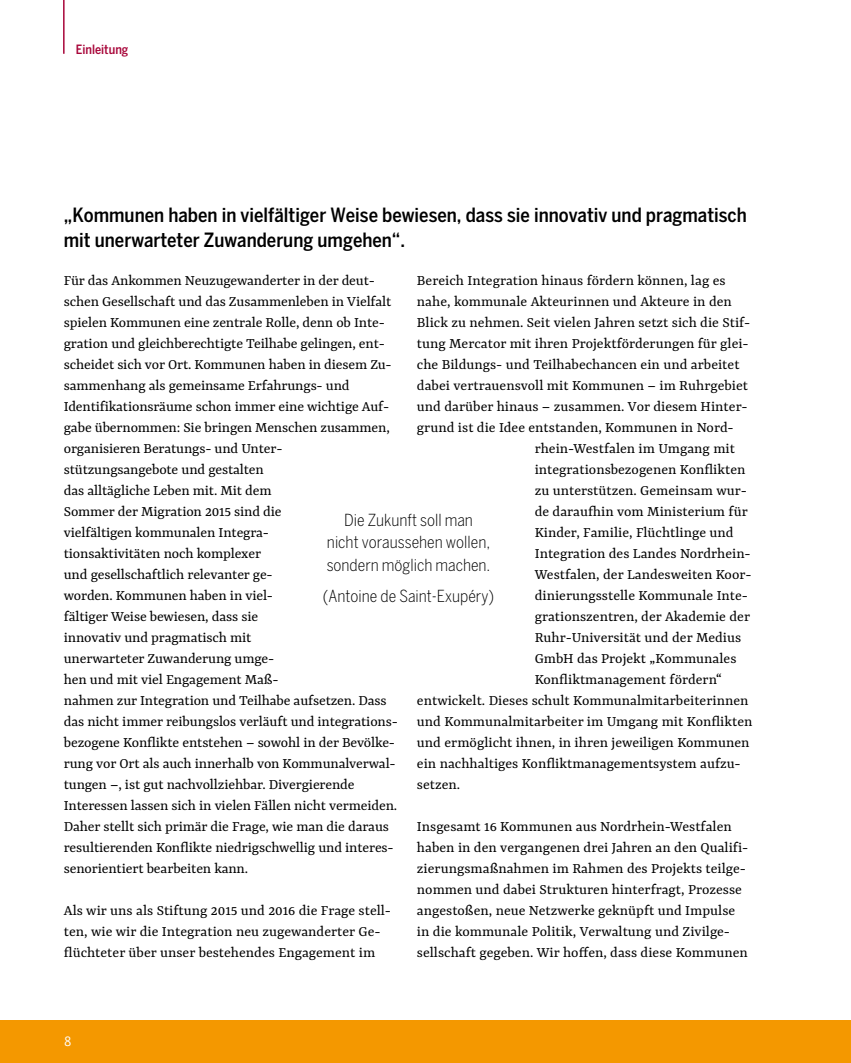
<style>
.page{position:relative;width:851px;height:1063px;background:#fff}
.page>*{position:absolute;margin:0;border:0;box-sizing:border-box;transform-origin:0 0}
.t1{font:500 condensed 19.5px/25.5px "Benton Sans";color:#000}
.Zitat{font:300 condensed 16.5px/22.5px "Benton Sans";color:#000;text-align:center}
.Fließ{font:15.75px/21px "Yrsa";letter-spacing:-.005em;color:#000}
.t2{font:500 condensed 12.75px "Benton Sans";color:#a8063a}
.t3{font:condensed 12.75px "Benton Sans";color:#fff}
</style>
<div class="page">
<div style="left:0;top:1020px;width:850px;height:43px;background:#f49800"></div>
<hr style="left:63px;top:0;width:2px;height:54px;background:#a8063a">
<p class="t2" style="left:76px;top:42px;width:54px">Einleitung</p>
<p class="t1" style="left:64px;top:202px;width:684px">„Kommunen haben in vielfältiger Weise bewiesen, dass sie innovativ und pragmatisch mit unerwarteter Zuwanderung umgehen“.</p>
<p class="Fließ" style="left:64px;top:269px;width:335px">Für das Ankommen Neuzugewanderter in der deut&shy;schen Gesellschaft und das Zusammenleben in Vielfalt spielen Kommunen eine zentrale Rolle, denn ob Inte&shy;gration und gleichberechtigte Teilhabe gelingen, ent&shy;scheidet sich vor Ort. Kommunen haben in diesem Zu&shy;sammenhang als gemeinsame Erfahrungs- und Identifikationsräume schon immer eine wichtige Auf&shy;gabe übernommen: Sie bringen Menschen zusammen, organisieren Beratungs- und Unter&shy;stützungsangebote und gestalten<br>das alltägliche Leben mit. Mit dem<br>Sommer der Migration 2015 sind die<br>vielfältigen kommunalen Integra-<br>tionsaktivitäten noch komplexer<br>und gesellschaftlich relevanter ge-<br>worden. Kommunen haben in viel-<br>fältiger Weise bewiesen, dass sie<br>innovativ und pragmatisch mit<br>unerwarteter Zuwanderung umge-<br>hen und mit viel Engagement Maß-<br>nahmen zur Integration und Teilhabe aufsetzen. Dass das nicht immer reibungslos verläuft und integrations&shy;bezogene Konflikte entstehen – sowohl in der Bevölke&shy;rung vor Ort als auch innerhalb von Kommunalverwal&shy;tungen –, ist gut nachvollziehbar. Divergierende Interessen lassen sich in vielen Fällen nicht vermeiden.<br>Daher stellt sich primär die Frage, wie man die daraus resultierenden Konflikte niedrigschwellig und interes&shy;senorientiert bearbeiten kann.</p>
<p class="Fließ" style="left:64px;top:899px;width:328px">Als wir uns als Stiftung 2015 und 2016 die Frage stell&shy;ten, wie wir die Integration neu zugewanderter Ge&shy;flüchteter über unser bestehendes Engagement im</p>
<p class="Fließ" style="left:417px;top:269px;width:310px">Bereich Integration hinaus fördern können, lag es</p>
<p class="Fließ" style="left:417px;top:290px;width:316px">nahe, kommunale Akteurinnen und Akteure in den</p>
<p class="Fließ" style="left:417px;top:311px;width:335px">Blick zu nehmen. Seit vielen Jahren setzt sich die Stif-</p>
<p class="Fließ" style="left:417px;top:332px;width:333px">tung Mercator mit ihren Projektförderungen für glei-</p>
<p class="Fließ" style="left:417px;top:353px;width:324px">che Bildungs- und Teilhabechancen ein und arbeitet</p>
<p class="Fließ" style="left:417px;top:374px;width:332px">dabei vertrauensvoll mit Kommunen – im Ruhrgebiet</p>
<p class="Fließ" style="left:417px;top:395px;width:332px">und darüber hinaus – zusammen. Vor diesem Hinter-</p>
<p class="Fließ" style="left:417px;top:416px;width:318px">grund ist die Idee entstanden, Kommunen in Nord-</p>
<p class="Fließ" style="left:534px;top:437px;width:202px">rhein-Westfalen im Umgang mit</p>
<p class="Fließ" style="left:534px;top:458px;width:212px">integrationsbezogenen Konflikten</p>
<p class="Fließ" style="left:534px;top:479px;width:214px">zu unterstützen. Gemeinsam wur-</p>
<p class="Fließ" style="left:534px;top:500px;width:214px">de daraufhin vom Ministerium für</p>
<p class="Fließ" style="left:534px;top:521px;width:200px">Kinder, Familie, Flüchtlinge und</p>
<p class="Fließ" style="left:534px;top:542px;width:217px">Integration des Landes Nordrhein-</p>
<p class="Fließ" style="left:534px;top:563px;width:218px">Westfalen, der Landesweiten Koor-</p>
<p class="Fließ" style="left:534px;top:584px;width:215px">dinierungsstelle Kommunale Inte-</p>
<p class="Fließ" style="left:534px;top:605px;width:217px">grationszentren, der Akademie der</p>
<p class="Fließ" style="left:534px;top:626px;width:208px">Ruhr-Universität und der Medius</p>
<p class="Fließ" style="left:534px;top:647px;width:203px">GmbH das Projekt „Kommunales</p>
<p class="Fließ" style="left:534px;top:668px;width:188px">Konfliktmanagement fördern“</p>
<p class="Fließ" style="left:417px;top:689px;width:333px">entwickelt. Dieses schult Kommunalmitarbeiterinnen</p>
<p class="Fließ" style="left:417px;top:710px;width:337px">und Kommunalmitarbeiter im Umgang mit Konflikten</p>
<p class="Fließ" style="left:417px;top:731px;width:334px">und ermöglicht ihnen, in ihren jeweiligen Kommunen</p>
<p class="Fließ" style="left:417px;top:752px;width:325px">ein nachhaltiges Konfliktmanagementsystem aufzu-</p>
<p class="Fließ" style="left:417px;top:773px;width:45px">setzen.</p>
<p class="Fließ" style="left:417px;top:815px;width:332px">Insgesamt 16 Kommunen aus Nordrhein-Westfalen haben in den vergangenen drei Jahren an den Qualifi&shy;zierungsmaßnahmen im Rahmen des Projekts teilge&shy;nommen und dabei Strukturen hinterfragt, Prozesse angestoßen, neue Netzwerke geknüpft und Impulse in die kommunale Politik, Verwaltung und Zivilge&shy;sellschaft gegeben. Wir hoffen, dass diese Kommunen</p>
<p class="Zitat" style="left:326px;top:509px;width:165px">Die Zukunft soll man nicht voraussehen wollen, sondern möglich machen.</p>
<p class="Zitat" style="left:323px;top:585px;width:173px">(Antoine de Saint-Exupéry)</p>
<p class="t3" style="left:65px;top:1034px;width:8px">8</p>
</div>
